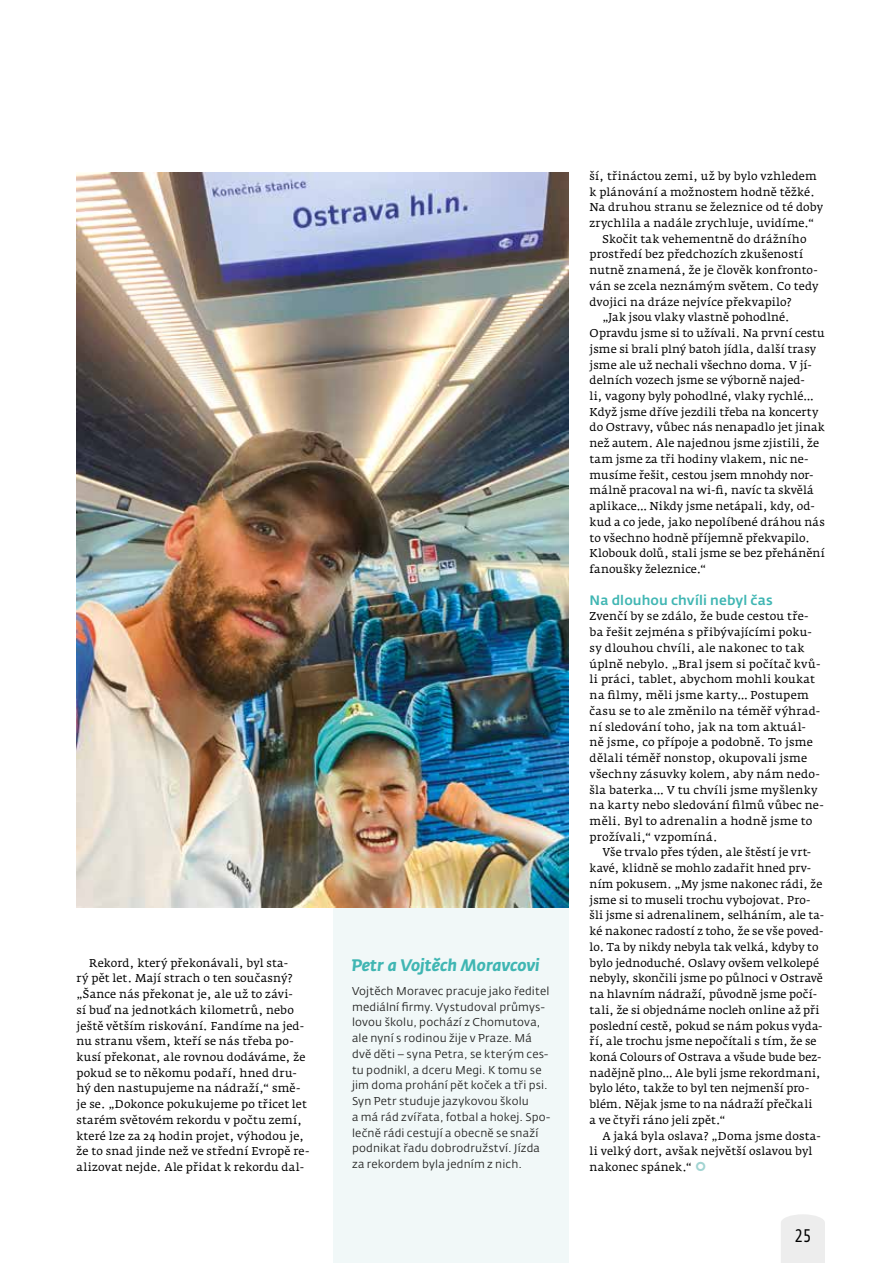
<style>
.page{position:relative;width:893px;height:1263px;background:#fff}
.page>*{position:absolute;margin:0;border:0;box-sizing:border-box;transform-origin:0 0}
.t1{font:18px "CD Fedra Cond Pro";color:#000}
.t2{font:italic 700 16.5px "CD Fedra";letter-spacing:.01em;color:#40b6b3}
.t3{font:500 13.5px "CD Fedra";letter-spacing:.01em;color:#40b6b3}
.t4{font:11.25px/15.8px "Fedra Serif A Pro";letter-spacing:.015em;color:#000}
.t5{font:11.25px/15.8px "CD Fedra";letter-spacing:.015em;color:#282827}
.s1{font-weight:500;font-size:15px;color:#a2d4d2}
</style>
<div class="page">
<div style="left:781px;top:1214px;width:44px;height:49px;background:#ededed"></div>
<div style="left:333px;top:731px;width:235px;height:532px;background:#f1f8f8"></div>
<img style="left:77px;top:172px;width:491px;height:736px">
<p class="t4" style="left:77px;top:955px;width:234px;text-indent:13px">Rekord, který překonávali, byl sta-<br>rý pět let. Mají strach o ten současný? „Šance nás překonat je, ale už to závi-<br>sí buď na jednotkách kilometrů, nebo ještě větším riskování. Fandíme na jed&shy;nu stranu všem, kteří se nás třeba po&shy;kusí překonat, ale rovnou dodáváme, že pokud se to někomu podaří, hned dru&shy;hý den nastupujeme na nádraží,“ smě&shy;je se. „Dokonce pokukujeme po třicet let starém světovém rekordu v počtu zemí, které lze za 24 hodin projet, výhodou je, že to snad jinde než ve střední Evropě re&shy;alizovat nejde. Ale přidat k rekordu dal-</p>
<h2 class="t2" style="left:352px;top:954px;width:189px">Petr a Vojtěch Moravcovi</h2>
<p class="t5" style="left:352px;top:983px;width:200px">Vojtěch Moravec pracuje jako ředitel mediální firmy. Vystudoval průmys&shy;lovou školu, pochází z Chomutova, ale nyní s rodinou žije v Praze. Má dvě děti – syna Petra, se kterým ces&shy;tu podnikl, a dceru Megi. K tomu se jim doma prohání pět koček a tři psi.<br>Syn Petr studuje jazykovou školu<br>a má rád zvířata, fotbal a hokej. Spo&shy;lečně rádi cestují a obecně se snaží podnikat řadu dobrodružství. Jízda za rekordem byla jedním z nich.</p>
<p class="t4" style="left:590px;top:168px;width:229px">ší, třináctou zemi, už by bylo vzhledem</p>
<p class="t4" style="left:590px;top:184px;width:227px">k plánování a možnostem hodně těžké.</p>
<p class="t4" style="left:590px;top:199px;width:235px">Na druhou stranu se železnice od té doby</p>
<p class="t4" style="left:590px;top:215px;width:226px">zrychlila a nadále zrychluje, uvidíme.“</p>
<p class="t4" style="left:602px;top:231px;width:206px">Skočit tak vehementně do drážního</p>
<p class="t4" style="left:590px;top:247px;width:215px">prostředí bez předchozích zkušeností</p>
<p class="t4" style="left:590px;top:262px;width:230px">nutně znamená, že je člověk konfronto-</p>
<p class="t4" style="left:590px;top:278px;width:230px">ván se zcela neznámým světem. Co tedy</p>
<p class="t4" style="left:590px;top:294px;width:204px">dvojici na dráze nejvíce překvapilo?</p>
<p class="t4" style="left:602px;top:310px;width:189px">„Jak jsou vlaky vlastně pohodlné.</p>
<p class="t4" style="left:590px;top:325px;width:237px">Opravdu jsme si to užívali. Na první cestu</p>
<p class="t4" style="left:590px;top:341px;width:228px">jsme si brali plný batoh jídla, další trasy</p>
<p class="t4" style="left:590px;top:357px;width:224px">jsme ale už nechali všechno doma. V jí-</p>
<p class="t4" style="left:590px;top:372px;width:217px">delních vozech jsme se výborně najed-</p>
<p class="t4" style="left:590px;top:388px;width:225px">li, vagony byly pohodlné, vlaky rychlé…</p>
<p class="t4" style="left:590px;top:404px;width:230px">Když jsme dříve jezdili třeba na koncerty</p>
<p class="t4" style="left:590px;top:420px;width:237px">do Ostravy, vůbec nás nenapadlo jet jinak</p>
<p class="t4" style="left:590px;top:435px;width:231px">než autem. Ale najednou jsme zjistili, že</p>
<p class="t4" style="left:590px;top:451px;width:220px">tam jsme za tři hodiny vlakem, nic ne-</p>
<p class="t4" style="left:590px;top:467px;width:225px">musíme řešit, cestou jsem mnohdy nor-</p>
<p class="t4" style="left:590px;top:483px;width:226px">málně pracoval na wi-fi, navíc ta skvělá</p>
<p class="t4" style="left:590px;top:498px;width:227px">aplikace… Nikdy jsme netápali, kdy, od-</p>
<p class="t4" style="left:590px;top:514px;width:237px">kud a co jede, jako nepolíbené dráhou nás</p>
<p class="t4" style="left:590px;top:530px;width:222px">to všechno hodně příjemně překvapilo.</p>
<p class="t4" style="left:590px;top:545px;width:237px">Klobouk dolů, stali jsme se bez přehánění</p>
<p class="t4" style="left:590px;top:561px;width:118px">fanoušky železnice.“</p>
<p class="t3" style="left:590px;top:592px;width:185px">Na dlouhou chvíli nebyl čas</p>
<p class="t4" style="left:590px;top:609px;width:236px">Zvenčí by se zdálo, že bude cestou tře&shy;ba řešit zejména s přibývajícími poku&shy;sy dlouhou chvíli, ale nakonec to tak úplně nebylo. „Bral jsem si počítač kvů&shy;li práci, tablet, abychom mohli koukat na filmy, měli jsme karty… Postupem času se to ale změnilo na téměř výhrad&shy;ní sledování toho, jak na tom aktuál-<br>ně jsme, co přípoje a podobně. To jsme dělali téměř nonstop, okupovali jsme všechny zásuvky kolem, aby nám nedo&shy;šla baterka… V tu chvíli jsme myšlenky na karty nebo sledování filmů vůbec ne&shy;měli. Byl to adrenalin a hodně jsme to prožívali,“ vzpomíná.</p>
<p class="t4" style="left:590px;top:845px;width:236px;text-indent:13px">Vše trvalo přes týden, ale štěstí je vrt&shy;kavé, klidně se mohlo zadařit hned prv&shy;ním pokusem. „My jsme nakonec rádi, že jsme si to museli trochu vybojovat. Pro&shy;šli jsme si adrenalinem, selháním, ale ta&shy;ké nakonec radostí z toho, že se vše poved&shy;lo. Ta by nikdy nebyla tak velká, kdyby to bylo jednoduché. Oslavy ovšem velkolepé nebyly, skončili jsme po půlnoci v Ostravě na hlavním nádraží, původně jsme počí&shy;tali, že si objednáme nocleh online až při poslední cestě, pokud se nám pokus vyda&shy;ří, ale trochu jsme nepočítali s tím, že se koná Colours of Ostrava a všude bude bez&shy;nadějně plno… Ale byli jsme rekordmani, bylo léto, takže to byl ten nejmenší pro&shy;blém. Nějak jsme to na nádraží přečkali<br>a ve čtyři ráno jeli zpět.“</p>
<p class="t4" style="left:590px;top:1128px;width:232px;text-indent:13px">A jaká byla oslava? „Doma jsme dosta&shy;li velký dort, avšak největší oslavou byl nakonec spánek.“ <span class="s1">○</span></p>
<h1 class="t1" style="left:794px;top:1226px;width:18px">25</h1>
</div>
